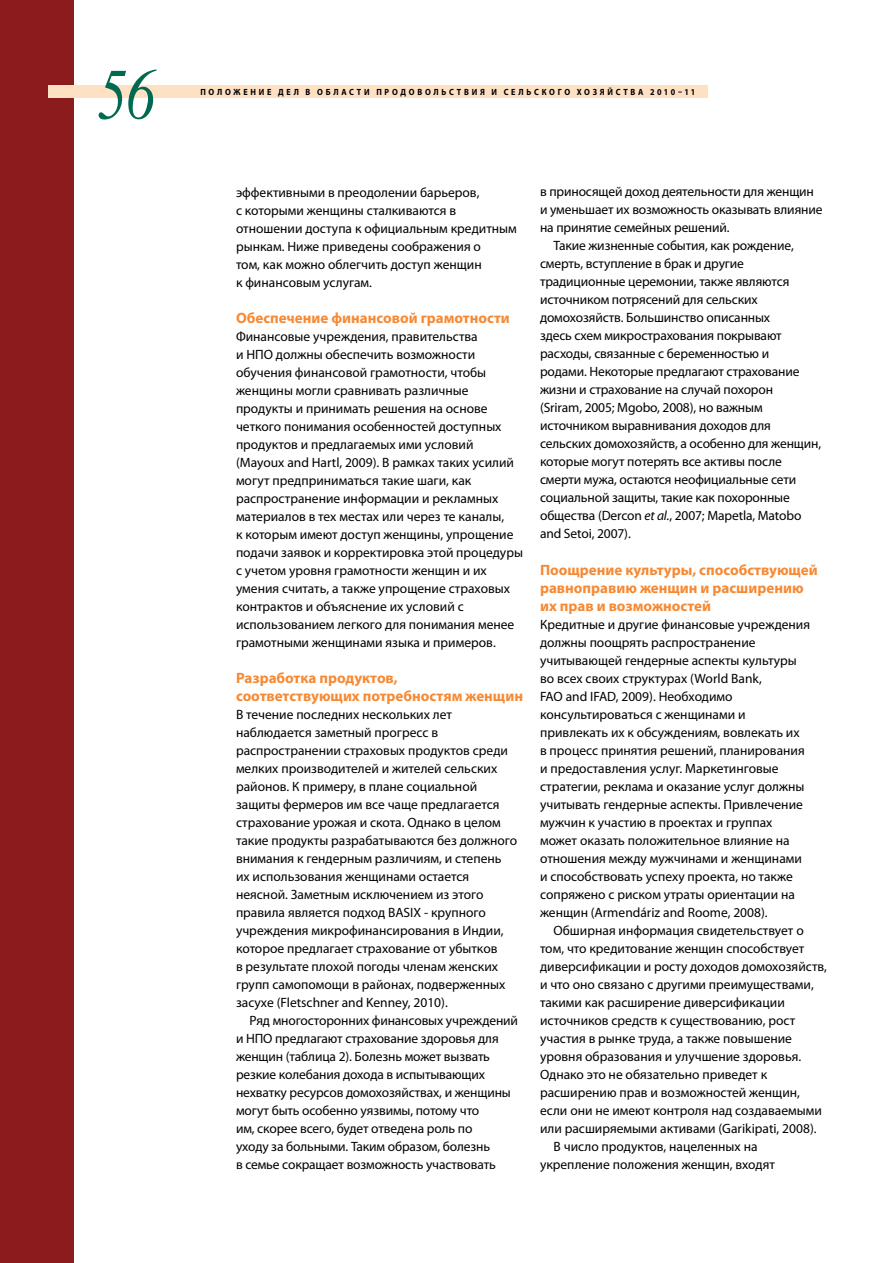
<style>
.page{position:relative;width:893px;height:1263px;background:#fff}
.page>*{position:absolute;margin:0;border:0;box-sizing:border-box;transform-origin:0 0}
.t1{font:italic 72px "Times";color:#006a51;scale:.8 1}
.t2{font:700 15px/18px "Myriad Pro";color:#f68933}
.t3{font:13.5px/18px "Myriad Pro";color:#000}
.t4{font:700 9px "Myriad Pro";letter-spacing:.35em;color:#000;scale:.9 1}
.s1{font-style:italic}
</style>
<div class="page">
<div style="left:0;top:0;width:74px;height:1263px;background:#8b1b1d"></div>
<div style="left:49px;top:85px;width:659px;height:13px;background:#fee0c3"></div>
<h1 class="t1" style="left:98px;top:32px;width:74px">56</h1>
<p class="t4" style="left:200px;top:86px;width:19px">П олож</p>
<p class="t4" style="left:243px;top:86px;width:86px">ение дел в области</p>
<p class="t4" style="left:376px;top:86px;width:3px">продовольстви</p>
<p class="t4" style="left:480px;top:86px;width:46px">я и сельского</p>
<p class="t4" style="left:577px;top:86px;width:48px">хо зяйства</p>
<p class="t4" style="left:650px;top:86px;width:52px">2010–11</p>
<p class="t3" style="left:236px;top:183px;width:282px">эффективными в преодолении барьеров,<br>с которыми женщины сталкиваются в отношении доступа к официальным кредитным рынкам. Ниже приведены соображения о<br>том, как можно облегчить доступ женщин<br>к финансовым услугам.</p>
<p class="t2" style="left:236px;top:308px;width:275px">Обеспечение финансовой грамотности</p>
<p class="t3" style="left:236px;top:327px;width:288px">Финансовые учреждения, правительства<br>и НПО должны обеспечить возможности обучения финансовой грамотности, чтобы женщины могли сравнивать различные продукты и принимать решения на основе четкого понимания особенностей доступных продуктов и предлагаемых ими условий (Mayoux and Hartl, 2009). В рамках таких усилий могут предприниматься такие шаги, как распространение информации и рекламных материалов в тех местах или через те каналы,<br>к которым имеют доступ женщины, упрощение подачи заявок и корректировка этой процедуры с учетом уровня грамотности женщин и их умения считать, а также упрощение страховых контрактов и объяснение их условий с использованием легкого для понимания менее грамотными женщинами языка и примеров.</p>
<p class="t2" style="left:236px;top:668px;width:288px">Разработка продуктов, соответствующих потребностям женщин</p>
<p class="t3" style="left:236px;top:705px;width:283px">В течение последних нескольких лет наблюдается заметный прогресс в распространении страховых продуктов среди мелких производителей и жителей сельских районов. К примеру, в плане социальной защиты фермеров им все чаще предлагается страхование урожая и скота. Однако в целом такие продукты разрабатываются без должного внимания к гендерным различиям, и степень их использования женщинами остается неясной. Заметным исключением из этого правила является подход BASIX - крупного учреждения микрофинансирования в Индии, которое предлагает страхование от убытков<br>в результате плохой погоды членам женских групп самопомощи в районах, подверженных засухе (Fletschner and Kenney, 2010).</p>
<p class="t3" style="left:236px;top:1011px;width:284px;text-indent:14px">Ряд многосторонних финансовых учреждений и НПО предлагают страхование здоровья для женщин (таблица 2). Болезнь может вызвать резкие колебания дохода в испытывающих нехватку ресурсов домохозяйствах, и женщины могут быть особенно уязвимы, потому что<br>им, скорее всего, будет отведена роль по<br>уходу за больными. Таким образом, болезнь<br>в семье сокращает возможность участвовать</p>
<p class="t3" style="left:540px;top:183px;width:275px">в приносящей доход деятельности для женщин</p>
<p class="t3" style="left:540px;top:201px;width:284px">и уменьшает их возможность оказывать влияние</p>
<p class="t3" style="left:540px;top:219px;width:191px">на принятие семейных решений.</p>
<p class="t3" style="left:554px;top:237px;width:242px">Такие жизненные события, как рождение,</p>
<p class="t3" style="left:540px;top:255px;width:205px">смерть, вступление в брак и другие</p>
<p class="t3" style="left:540px;top:273px;width:251px">традиционные церемонии, также являются</p>
<p class="t3" style="left:540px;top:291px;width:219px">источником потрясений для сельских</p>
<p class="t3" style="left:540px;top:309px;width:232px">домохозяйств. Большинство описанных</p>
<p class="t3" style="left:540px;top:327px;width:243px">здесь схем микрострахования покрывают</p>
<p class="t3" style="left:540px;top:345px;width:231px">расходы, связанные с беременностью и</p>
<p class="t3" style="left:540px;top:363px;width:261px">родами. Некоторые предлагают страхование</p>
<p class="t3" style="left:540px;top:381px;width:235px">жизни и страхование на случай похорон</p>
<p class="t3" style="left:540px;top:399px;width:224px">(Sriram, 2005; Mgobo, 2008), но важным</p>
<p class="t3" style="left:540px;top:417px;width:232px">источником выравнивания доходов для</p>
<p class="t3" style="left:540px;top:435px;width:283px">сельских домохозяйств, а особенно для женщин,</p>
<p class="t3" style="left:540px;top:453px;width:243px">которые могут потерять все активы после</p>
<p class="t3" style="left:540px;top:471px;width:258px">смерти мужа, остаются неофициальные сети</p>
<p class="t3" style="left:540px;top:489px;width:251px">социальной защиты, такие как похоронные</p>
<p class="t3" style="left:540px;top:507px;width:263px">общества (Dercon <span class="s1">et al.</span>, 2007; Mapetla, Matobo</p>
<p class="t3" style="left:540px;top:525px;width:92px">and Setoi, 2007).</p>
<p class="t2" style="left:540px;top:560px;width:279px">Поощрение культуры, способствующей равноправию женщин и расширению их прав и возможностей</p>
<p class="t3" style="left:540px;top:615px;width:272px">Кредитные и другие финансовые учреждения должны поощрять распространение учитывающей гендерные аспекты культуры во всех своих структурах (World Bank,<br>FAO and IFAD, 2009). Необходимо консультироваться с женщинами и привлекать их к обсуждениям, вовлекать их<br>в процесс принятия решений, планирования и предоставления услуг. Маркетинговые стратегии, реклама и оказание услуг должны учитывать гендерные аспекты. Привлечение мужчин к участию в проектах и группах может оказать положительное влияние на отношения между мужчинами и женщинами и способствовать успеху проекта, но также сопряжено с риском утраты ориентации на женщин (Armendáriz and Roome, 2008).</p>
<p class="t3" style="left:554px;top:921px;width:252px">Обширная информация свидетельствует о</p>
<p class="t3" style="left:540px;top:939px;width:266px">том, что кредитование женщин способствует</p>
<p class="t3" style="left:540px;top:957px;width:289px">диверсификации и росту доходов домохозяйств,</p>
<p class="t3" style="left:540px;top:975px;width:275px">и что оно связано с другими преимуществами,</p>
<p class="t3" style="left:540px;top:993px;width:246px">такими как расширение диверсификации</p>
<p class="t3" style="left:540px;top:1011px;width:257px">источников средств к существованию, рост</p>
<p class="t3" style="left:540px;top:1029px;width:253px">участия в рынке труда, а также повышение</p>
<p class="t3" style="left:540px;top:1047px;width:263px">уровня образования и улучшение здоровья.</p>
<p class="t3" style="left:540px;top:1065px;width:229px">Однако это не обязательно приведет к</p>
<p class="t3" style="left:540px;top:1083px;width:261px">расширению прав и возможностей женщин,</p>
<p class="t3" style="left:540px;top:1101px;width:283px">если они не имеют контроля над создаваемыми</p>
<p class="t3" style="left:540px;top:1119px;width:278px">или расширяемыми активами (Garikipati, 2008).</p>
<p class="t3" style="left:554px;top:1137px;width:206px">В число продуктов, нацеленных на</p>
<p class="t3" style="left:540px;top:1155px;width:237px">укрепление положения женщин, входят</p>
</div>
